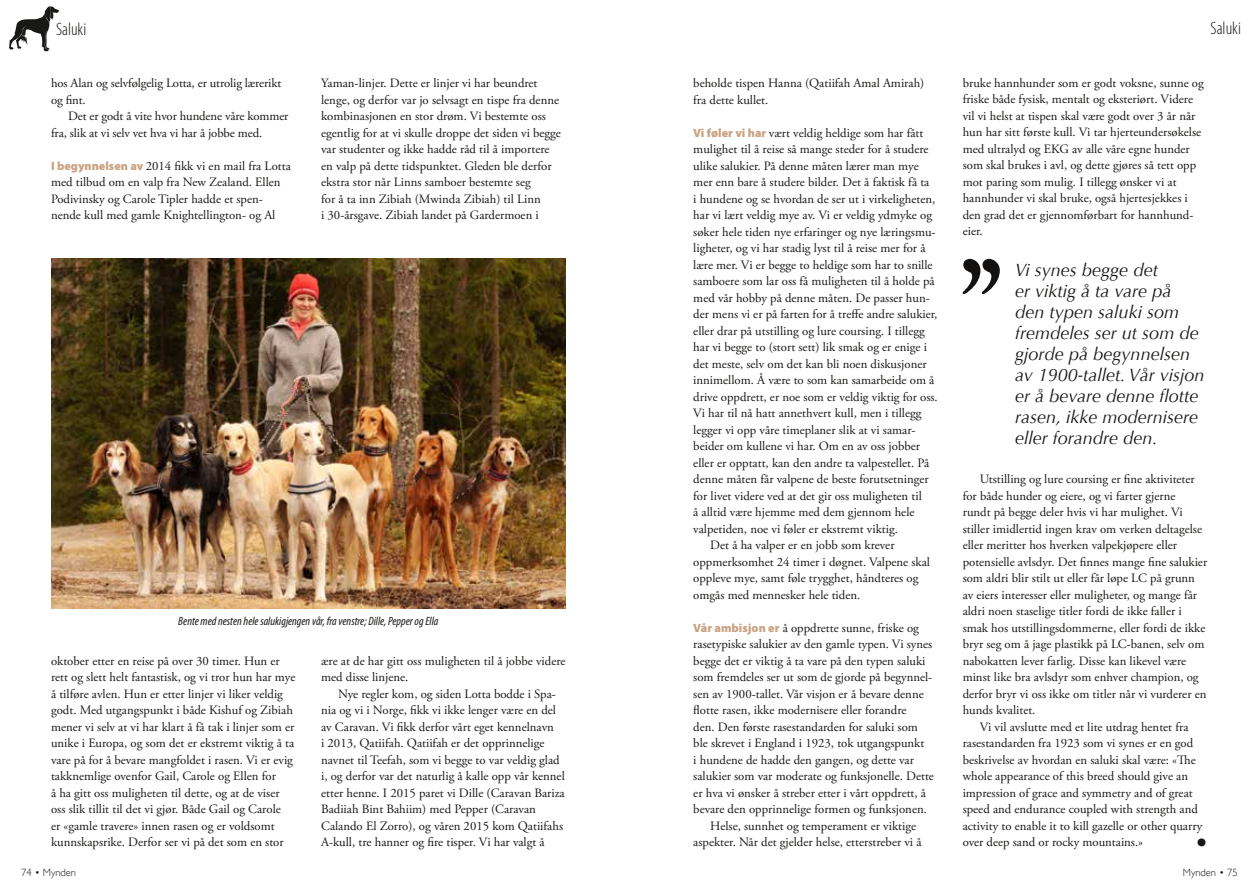
<style>
.page{position:relative;width:1259px;height:893px;background:#fff}
.page>*{position:absolute;margin:0;border:0;box-sizing:border-box;transform-origin:0 0}
.t1{font:28.5px "Adobe Garamond Pro";color:#181816}
.t2{font:italic 18px/21px "Optima";color:#181816}
.t3{font:300 condensed 18px "Myriad Pro";color:#181816}
.t4{font:12.75px/16.5px "Adobe Garamond Pro";color:#181816}
.t5{font:italic condensed 12px "Myriad Pro";color:#181816}
.t6{font:300 10.5px "Gill Sans";color:#181816}
.s1{font-family:"Myriad Pro";font-weight:900;font-size:12px;color:#caa282}
</style>
<div class="page">
<svg style="left:9px;top:6px;width:50px;height:45px"></svg>
<img style="left:51px;top:259px;width:515px;height:349px">
<svg style="left:962px;top:259px;width:37px;height:35px"></svg>
<h2 class="t3" style="left:56px;top:19px;width:32px">Saluki</h2>
<h2 class="t3" style="left:1210px;top:18px;width:32px">Saluki</h2>
<p class="t4" style="left:51px;top:75px;width:232px">hos Alan og selvfølgelig Lotta, er utrolig lærerikt og fint.</p>
<p class="t4" style="left:51px;top:108px;width:239px;text-indent:17px">Det er godt å vite hvor hundene våre kommer fra, slik at vi selv vet hva vi har å jobbe med.</p>
<p class="t4" style="left:51px;top:158px;width:241px"><span class="s1">I begynnelsen av</span> 2014 fikk vi en mail fra Lotta med tilbud om en valp fra New Zealand. Ellen Podivinsky og Carole Tipler hadde et spen&shy;nende kull med gamle Knightellington- og Al</p>
<p class="t4" style="left:321px;top:75px;width:241px">Yaman-linjer. Dette er linjer vi har beundret lenge, og derfor var jo selvsagt en tispe fra denne kombinasjonen en stor drøm. Vi bestemte oss egentlig for at vi skulle droppe det siden vi begge var studenter og ikke hadde råd til å importere en valp på dette tidspunktet. Gleden ble derfor ekstra stor når Linns samboer bestemte seg<br>for å ta inn Zibiah (Mwinda Zibiah) til Linn<br>i 30-årsgave. Zibiah landet på Gardermoen i</p>
<p class="t5" style="left:178px;top:614px;width:262px">Bente med nesten hele salukigjengen vår, fra venstre; Dille, Pepper og Ella</p>
<p class="t4" style="left:51px;top:653px;width:246px">oktober etter en reise på over 30 timer. Hun er rett og slett helt fantastisk, og vi tror hun har mye å tilføre avlen. Hun er etter linjer vi liker veldig godt. Med utgangspunkt i både Kishuf og Zibiah mener vi selv at vi har klart å få tak i linjer som er unike i Europa, og som det er ekstremt viktig å ta vare på for å bevare mangfoldet i rasen. Vi er evig takknemlige ovenfor Gail, Carole og Ellen for<br>å ha gitt oss muligheten til dette, og at de viser oss slik tillit til det vi gjør. Både Gail og Carole<br>er «gamle travere» innen rasen og er voldsomt kunnskapsrike. Derfor ser vi på det som en stor</p>
<p class="t4" style="left:321px;top:653px;width:246px">ære at de har gitt oss muligheten til å jobbe videre med disse linjene.</p>
<p class="t4" style="left:321px;top:686px;width:245px;text-indent:17px">Nye regler kom, og siden Lotta bodde i Spa&shy;nia og vi i Norge, fikk vi ikke lenger være en del av Caravan. Vi fikk derfor vårt eget kennelnavn<br>i 2013, Qatiifah. Qatiifah er det opprinnelige navnet til Teefah, som vi begge to var veldig glad i, og derfor var det naturlig å kalle opp vår kennel etter henne. I 2015 paret vi Dille (Caravan Bariza Badiiah Bint Bahiim) med Pepper (Caravan Calando El Zorro), og våren 2015 kom Qatiifahs A-kull, tre hanner og fire tisper. Vi har valgt å</p>
<p class="t4" style="left:693px;top:75px;width:232px">beholde tispen Hanna (Qatiifah Amal Amirah) fra dette kullet.</p>
<p class="t4" style="left:693px;top:125px;width:232px"><span class="s1">Vi føler vi har</span> vært veldig heldige som har fått</p>
<p class="t4" style="left:693px;top:141px;width:237px">mulighet til å reise så mange steder for å studere</p>
<p class="t4" style="left:693px;top:158px;width:227px">ulike salukier. På denne måten lærer man mye</p>
<p class="t4" style="left:693px;top:174px;width:238px">mer enn bare å studere bilder. Det å faktisk få ta</p>
<p class="t4" style="left:693px;top:191px;width:244px">i hundene og se hvordan de ser ut i virkeligheten,</p>
<p class="t4" style="left:693px;top:207px;width:240px">har vi lært veldig mye av. Vi er veldig ydmyke og</p>
<p class="t4" style="left:693px;top:224px;width:244px">søker hele tiden nye erfaringer og nye læringsmu-</p>
<p class="t4" style="left:693px;top:240px;width:234px">ligheter, og vi har stadig lyst til å reise mer for å</p>
<p class="t4" style="left:693px;top:257px;width:241px">lære mer. Vi er begge to heldige som har to snille</p>
<p class="t4" style="left:693px;top:273px;width:243px">samboere som lar oss få muligheten til å holde på</p>
<p class="t4" style="left:693px;top:290px;width:238px">med vår hobby på denne måten. De passer hun-</p>
<p class="t4" style="left:693px;top:306px;width:246px">der mens vi er på farten for å treffe andre salukier,</p>
<p class="t4" style="left:693px;top:323px;width:233px">eller drar på utstilling og lure coursing. I tillegg</p>
<p class="t4" style="left:693px;top:339px;width:235px">har vi begge to (stort sett) lik smak og er enige i</p>
<p class="t4" style="left:693px;top:356px;width:235px">det meste, selv om det kan bli noen diskusjoner</p>
<p class="t4" style="left:693px;top:372px;width:243px">innimellom. Å være to som kan samarbeide om å</p>
<p class="t4" style="left:693px;top:389px;width:246px">drive oppdrett, er noe som er veldig viktig for oss.</p>
<p class="t4" style="left:693px;top:405px;width:230px">Vi har til nå hatt annethvert kull, men i tillegg</p>
<p class="t4" style="left:693px;top:422px;width:224px">legger vi opp våre timeplaner slik at vi samar-</p>
<p class="t4" style="left:693px;top:438px;width:228px">beider om kullene vi har. Om en av oss jobber</p>
<p class="t4" style="left:693px;top:455px;width:237px">eller er opptatt, kan den andre ta valpestellet. På</p>
<p class="t4" style="left:693px;top:471px;width:237px">denne måten får valpene de beste forutsetninger</p>
<p class="t4" style="left:693px;top:488px;width:230px">for livet videre ved at det gir oss muligheten til</p>
<p class="t4" style="left:693px;top:504px;width:223px">å alltid være hjemme med dem gjennom hele</p>
<p class="t4" style="left:693px;top:521px;width:206px">valpetiden, noe vi føler er ekstremt viktig.</p>
<p class="t4" style="left:710px;top:537px;width:186px">Det å ha valper er en jobb som krever</p>
<p class="t4" style="left:693px;top:554px;width:238px">oppmerksomhet 24 timer i døgnet. Valpene skal</p>
<p class="t4" style="left:693px;top:570px;width:227px">oppleve mye, samt føle trygghet, håndteres og</p>
<p class="t4" style="left:693px;top:587px;width:168px">omgås med mennesker hele tiden.</p>
<p class="t4" style="left:693px;top:620px;width:227px"><span class="s1">Vår ambisjon er</span> å oppdrette sunne, friske og</p>
<p class="t4" style="left:693px;top:636px;width:241px">rasetypiske salukier av den gamle typen. Vi synes</p>
<p class="t4" style="left:693px;top:653px;width:234px">begge det er viktig å ta vare på den typen saluki</p>
<p class="t4" style="left:693px;top:669px;width:240px">som fremdeles ser ut som de gjorde på begynnel-</p>
<p class="t4" style="left:693px;top:686px;width:232px">sen av 1900-tallet. Vår visjon er å bevare denne</p>
<p class="t4" style="left:693px;top:702px;width:215px">flotte rasen, ikke modernisere eller forandre</p>
<p class="t4" style="left:693px;top:719px;width:226px">den. Den første rasestandarden for saluki som</p>
<p class="t4" style="left:693px;top:735px;width:232px">ble skrevet i England i 1923, tok utgangspunkt</p>
<p class="t4" style="left:693px;top:752px;width:222px">i hundene de hadde den gangen, og dette var</p>
<p class="t4" style="left:693px;top:768px;width:242px">salukier som var moderate og funksjonelle. Dette</p>
<p class="t4" style="left:693px;top:785px;width:234px">er hva vi ønsker å streber etter i vårt oppdrett, å</p>
<p class="t4" style="left:693px;top:801px;width:235px">bevare den opprinnelige formen og funksjonen.</p>
<p class="t4" style="left:710px;top:818px;width:207px">Helse, sunnhet og temperament er viktige</p>
<p class="t4" style="left:693px;top:834px;width:230px">aspekter. Når det gjelder helse, etterstreber vi å</p>
<p class="t4" style="left:962px;top:75px;width:243px">bruke hannhunder som er godt voksne, sunne og friske både fysisk, mentalt og eksteriørt. Videre vil vi helst at tispen skal være godt over 3 år når hun har sitt første kull. Vi tar hjerteundersøkelse med ultralyd og EKG av alle våre egne hunder som skal brukes i avl, og dette gjøres så tett opp mot paring som mulig. I tillegg ønsker vi at hannhunder vi skal bruke, også hjertesjekkes i den grad det er gjennomførbart for hannhund&shy;eier.</p>
<h2 class="t2" style="left:1015px;top:259px;width:191px">Vi synes begge det<br>er viktig å ta vare på den typen saluki som fremdeles ser ut som de gjorde på begynnelsen av 1900-tallet. Vår visjon er å bevare denne flotte rasen, ikke modernisere eller forandre den.</h2>
<p class="t4" style="left:962px;top:471px;width:246px;text-indent:17px">Utstilling og lure coursing er fine aktiviteter for både hunder og eiere, og vi farter gjerne<br>rundt på begge deler hvis vi har mulighet. Vi stiller imidlertid ingen krav om verken deltagelse eller meritter hos hverken valpekjøpere eller potensielle avlsdyr. Det finnes mange fine salukier som aldri blir stilt ut eller får løpe LC på grunn av eiers interesser eller muligheter, og mange får aldri noen staselige titler fordi de ikke faller i smak hos utstillingsdommerne, eller fordi de ikke bryr seg om å jage plastikk på LC-banen, selv om nabokatten lever farlig. Disse kan likevel være minst like bra avlsdyr som enhver champion, og derfor bryr vi oss ikke om titler når vi vurderer en hunds kvalitet.</p>
<p class="t4" style="left:962px;top:719px;width:241px;text-indent:17px">Vi vil avslutte med et lite utdrag hentet fra rasestandarden fra 1923 som vi synes er en god beskrivelse av hvordan en saluki skal være: «The whole appearance of this breed should give an impression of grace and symmetry and of great speed and endurance coupled with strength and activity to enable it to kill gazelle or other quarry over deep sand or rocky mountains.»</p>
<h1 class="t1" style="left:1196px;top:826px;width:13px">•</h1>
<p class="t6" style="left:21px;top:866px;width:56px">74 • Mynden</p>
<p class="t6" style="left:1182px;top:866px;width:56px">Mynden • 75</p>
</div>
